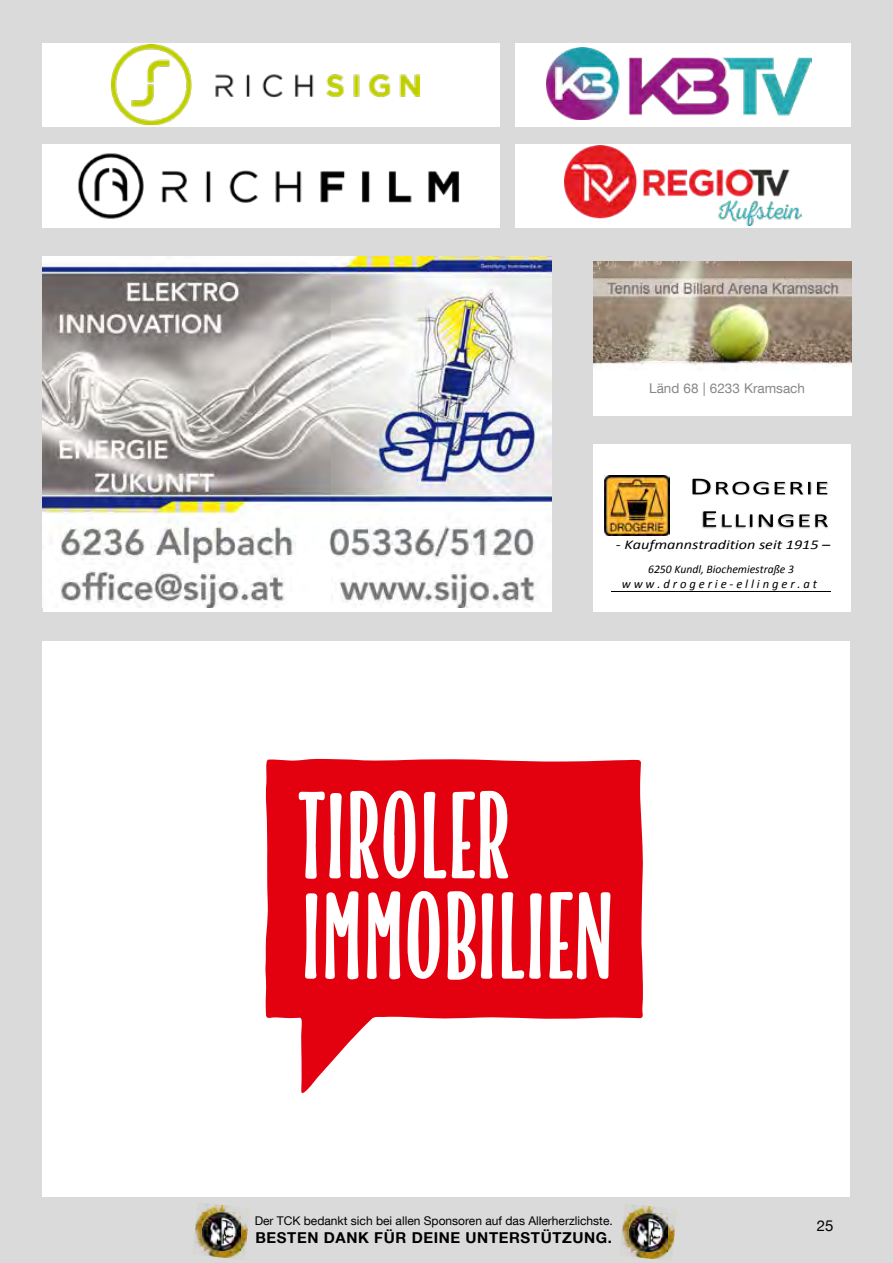
<style>
.page{position:relative;width:893px;height:1263px;background:#dadada}
.page>*{position:absolute;margin:0;border:0;box-sizing:border-box;transform-origin:0 0}
.t1{font:700 15px "Helvetica Neue LT Com";letter-spacing:.04em;color:#000}
.t2{font:15px "Helvetica Neue LT Com";color:#000}
.t3{font:italic 13.5px "Calibri";color:#000;scale:1.2 1}
.t4{font:13.5px "Helvetica Neue LT Com";color:#878786}
.t5{font:italic 12.6px "Calibri";letter-spacing:.23em;color:#000}
.t6{font:12px "Helvetica Neue LT Com";color:#000}
.t7{font:italic 11.7px "Calibri";color:#000}
</style>
<div class="page">
<img style="left:193px;top:1203px;width:57px;height:55px">
<img style="left:202px;top:1212px;width:38px;height:38px">
<img style="left:620px;top:1204px;width:57px;height:56px">
<img style="left:629px;top:1213px;width:38px;height:38px">
<div style="left:43px;top:43px;width:457px;height:83px;background:#fff"></div>
<img style="left:111px;top:44px;width:309px;height:81px">
<div style="left:515px;top:43px;width:335px;height:83px;background:#fff"></div>
<img style="left:547px;top:47px;width:264px;height:73px">
<div style="left:43px;top:144px;width:457px;height:83px;background:#fff"></div>
<img style="left:78px;top:153px;width:382px;height:66px">
<div style="left:515px;top:144px;width:335px;height:83px;background:#fff"></div>
<img style="left:564px;top:145px;width:237px;height:81px">
<div style="left:43px;top:641px;width:807px;height:555px;background:#fff"></div>
<svg style="left:265px;top:758px;width:378px;height:335px;fill:#e3000f"></svg>
<svg style="left:325px;top:891px;width:33px;height:88px"></svg>
<svg style="left:367px;top:891px;width:33px;height:88px"></svg>
<svg style="left:408px;top:891px;width:32px;height:88px"></svg>
<svg style="left:350px;top:790px;width:66px;height:88px"></svg>
<svg style="left:549px;top:892px;width:61px;height:87px"></svg>
<svg style="left:452px;top:791px;width:56px;height:87px"></svg>
<svg style="left:424px;top:792px;width:22px;height:86px"></svg>
<svg style="left:502px;top:892px;width:40px;height:87px"></svg>
<svg style="left:305px;top:893px;width:12px;height:86px"></svg>
<svg style="left:299px;top:791px;width:43px;height:88px"></svg>
<svg style="left:447px;top:891px;width:46px;height:89px"></svg>
<div style="left:593px;top:444px;width:257px;height:167px;background:#fff"></div>
<img style="left:605px;top:475px;width:65px;height:60px">
<img style="left:692px;top:478px;width:137px;height:17px">
<svg style="left:693px;top:479px;width:17px;height:15px"></svg>
<svg style="left:716px;top:482px;width:111px;height:12px"></svg>
<img style="left:702px;top:512px;width:127px;height:17px">
<svg style="left:703px;top:511px;width:13px;height:16px"></svg>
<svg style="left:722px;top:514px;width:106px;height:13px"></svg>
<hr style="left:611px;top:591px;width:220px;height:1px;background:#000">
<img style="left:43px;top:257px;width:508px;height:351px">
<div style="left:593px;top:262px;width:258px;height:154px;background:#fff"></div>
<img style="left:593px;top:262px;width:258px;height:104px">
<p class="t4" style="left:649px;top:380px;width:157px">Länd 68 | 6233 Kramsach</p>
<p class="t3" style="left:616px;top:535px;width:180px">- Kaufmannstradition seit 1915 –</p>
<p class="t7" style="left:648px;top:561px;width:147px">6250 Kundl, Biochemiestraße 3</p>
<p class="t5" style="left:622px;top:575px;width:197px">www.drogerie-ellinger.at</p>
<p class="t6" style="left:255px;top:1213px;width:360px">Der TCK bedankt sich bei allen Sponsoren auf das Allerherzlichste.</p>
<p class="t1" style="left:255px;top:1228px;width:358px">BESTEN DANK FÜR DEINE UNTERSTÜTZUNG.</p>
<p class="t2" style="left:817px;top:1216px;width:18px">25</p>
</div>
